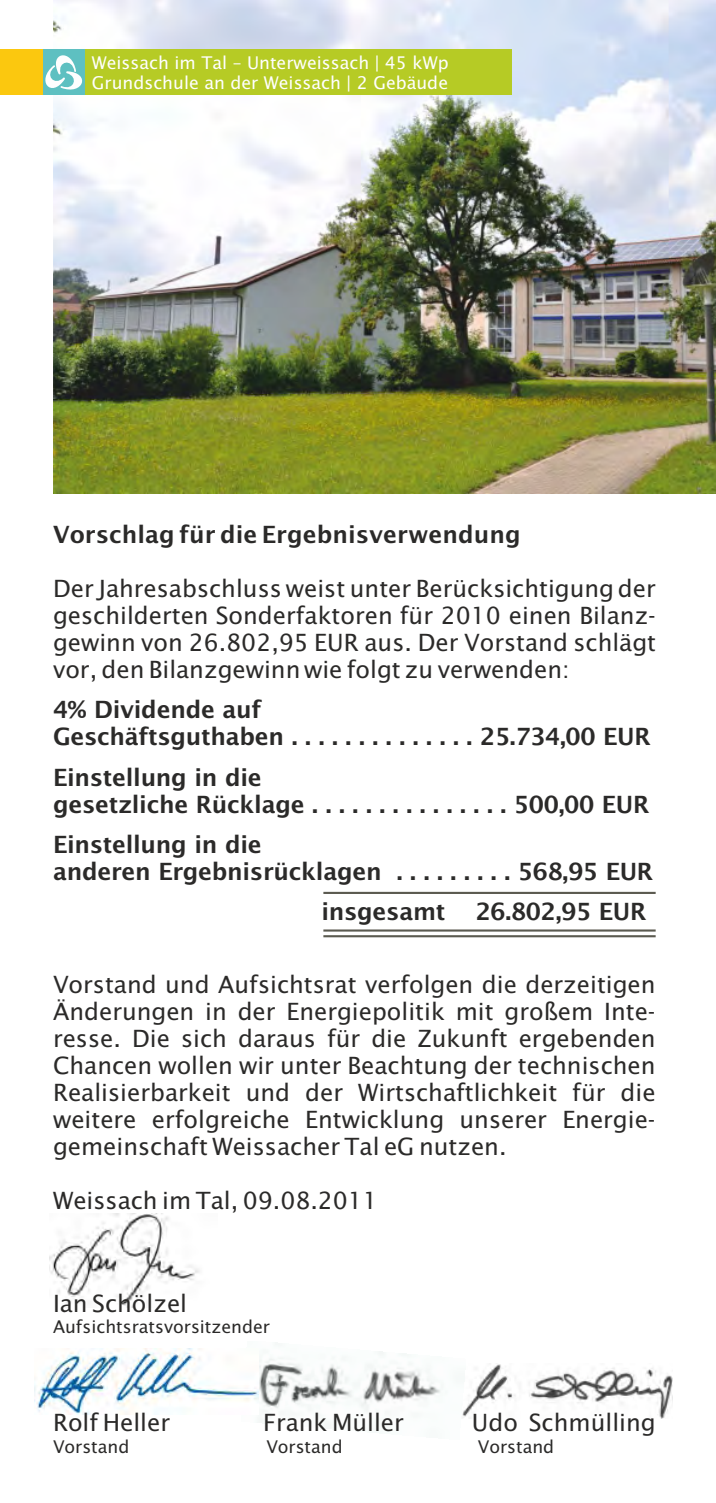
<style>
.page{position:relative;width:716px;height:1503px;background:#fff}
.page>*{position:absolute;margin:0;border:0;box-sizing:border-box;transform-origin:0 0}
.t1{font:23.75px/27px "Lucida Sans";color:#2b2a29;text-align:justify}
.t2{font:600 23.75px/27px "Lucida Sans";letter-spacing:-.015em;color:#2b2a29}
.t3{font:17.5px/20px "Lucida Sans";color:#fefefe}
.t4{font:17.5px "Lucida Sans";color:#2b2a29}
</style>
<div class="page">
<img style="left:50px;top:1213px;width:150px;height:94px">
<img style="left:53px;top:0;width:663px;height:494px">
<img style="left:466px;top:1364px;width:206px;height:54px">
<img style="left:258px;top:1351px;width:208px;height:78px">
<img style="left:35px;top:1348px;width:223px;height:65px">
<div style="left:43px;top:50px;width:468px;height:45px;background:#b6cb25"></div>
<div style="left:0;top:50px;width:43px;height:45px;background:#fbc80f"></div>
<svg style="left:35px;top:48px;width:57px;height:51px"></svg>
<hr style="left:323px;top:891px;width:332px;height:3px;background:#5b5a50">
<hr style="left:323px;top:929px;width:332px;height:2px;background:#5b5a50">
<hr style="left:323px;top:935px;width:332px;height:2px;background:#5b5a50">
<p class="t3" style="left:92px;top:54px;width:358px">Weissach im Tal – Unterweissach | 45 kWp<br>Grundschule an der Weissach | 2 Gebäude</p>
<p class="t2" style="left:53px;top:522px;width:469px">Vorschlag für die Ergebnisverwendung</p>
<p class="t1" style="left:53px;top:576px;width:604px">Der Jahresabschluss weist unter Berücksichtigung der geschilderten Sonderfaktoren für 2010 einen Bilanz&shy;gewinn von 26.802,95 EUR aus. Der Vorstand schlägt vor, den Bilanzgewinn wie folgt zu verwenden:</p>
<p class="t2" style="left:53px;top:698px;width:599px">4% Dividende auf<br>Geschäftsguthaben . . . . . . . . . . . . . . 25.734,00 EUR</p>
<p class="t2" style="left:53px;top:765px;width:598px">Einstellung in die<br>gesetzliche Rücklage . . . . . . . . . . . . . . . 500,00 EUR</p>
<p class="t2" style="left:53px;top:832px;width:602px">Einstellung in die<br>anderen Ergebnisrücklagen . . . . . . . . . 568,95 EUR</p>
<p class="t2" style="left:321px;top:900px;width:125px">insgesamt</p>
<p class="t2" style="left:476px;top:900px;width:172px">26.802,95 EUR</p>
<p class="t1" style="left:53px;top:972px;width:604px">Vorstand und Aufsichtsrat verfolgen die derzeitigen Änderungen in der Energiepolitik mit großem Inte&shy;resse. Die sich daraus für die Zukunft ergebenden Chancen wollen wir unter Beachtung der technischen Realisierbarkeit und der Wirtschaftlichkeit für die weitere erfolgreiche Entwicklung unserer Energie&shy;gemeinschaft Weissacher Tal eG nutzen.</p>
<p class="t1" style="left:53px;top:1189px;width:326px">Weissach im Tal, 09.08.2011</p>
<p class="t1" style="left:53px;top:1291px;width:136px">Ian Schölzel</p>
<p class="t4" style="left:53px;top:1319px;width:218px">Aufsichtsratsvorsitzender</p>
<p class="t1" style="left:53px;top:1410px;width:119px">Rolf Heller</p>
<p class="t1" style="left:263px;top:1410px;width:142px">Frank Müller</p>
<p class="t1" style="left:472px;top:1410px;width:185px">Udo Schmülling</p>
<p class="t4" style="left:53px;top:1438px;width:78px">Vorstand</p>
<p class="t4" style="left:266px;top:1438px;width:78px">Vorstand</p>
<p class="t4" style="left:478px;top:1438px;width:78px">Vorstand</p>
</div>
